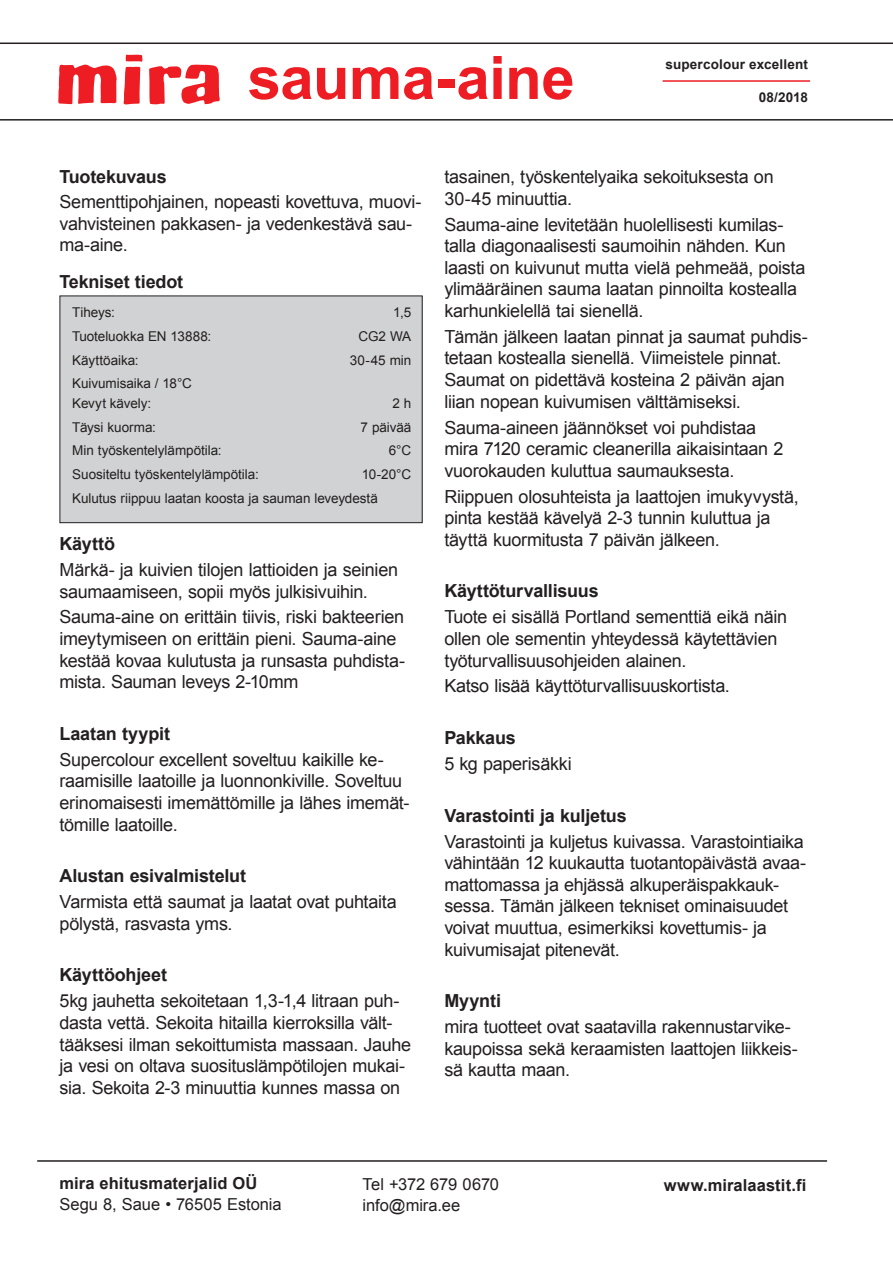
<style>
.page{position:relative;width:893px;height:1263px;background:#fff}
.page>*{position:absolute;margin:0;border:0;box-sizing:border-box;transform-origin:0 0}
.t1{font:700 60px "Arial";letter-spacing:-.01em;color:#ee1d23}
.t2{font:18px/21.6px "Arial";letter-spacing:-.015em;color:#231f20}
.t3{font:700 18px "Arial";letter-spacing:-.01em;color:#231f20}
.t4{font:16.5px/20.7px "Arial";letter-spacing:-.005em;color:#231f20}
.t5{font:700 16.5px "Arial";letter-spacing:.005em;color:#231f20}
.t6{font:13.5px/19.5px "Arial";letter-spacing:-.005em;color:#231f20}
.t7{font:700 13.5px "Arial";letter-spacing:.01em;color:#231f20}
</style>
<div class="page">
<div style="left:60px;top:296px;width:362px;height:227px;background:#d1d2d4"></div>
<div style="left:60px;top:296px;width:363px;height:227px;border:1px solid #231f20"></div>
<hr style="left:0;top:119px;width:893px;height:2px;background:#231f20">
<svg style="left:58px;top:64px;width:59px;height:40px"></svg>
<svg style="left:124px;top:55px;width:19px;height:49px"></svg>
<svg style="left:149px;top:64px;width:71px;height:41px"></svg>
<hr style="left:0;top:43px;width:893px;height:1px;background:#231f20">
<hr style="left:37px;top:1160px;width:790px;height:2px;background:#231f20">
<hr style="left:663px;top:80px;width:147px;height:2px;background:#ee1d23">
<h1 class="t1" style="left:248px;top:38px;width:329px">sauma-aine</h1>
<p class="t7" style="left:665px;top:55px;width:144px">supercolour excellent</p>
<p class="t7" style="left:759px;top:88px;width:51px">08/2018</p>
<p class="t3" style="left:60px;top:165px;width:109px">Tuotekuvaus</p>
<p class="t2" style="left:60px;top:191px;width:364px">Sementtipohjainen, nopeasti kovettuva, muovi&shy;vahvisteinen pakkasen- ja vedenkestävä sau&shy;ma-aine.</p>
<p class="t3" style="left:60px;top:269px;width:125px">Tekniset tiedot</p>
<p class="t6" style="left:72px;top:303px;width:44px">Tiheys:</p>
<p class="t6" style="left:393px;top:303px;width:20px">1,5</p>
<p class="t6" style="left:72px;top:326px;width:141px">Tuoteluokka EN 13888:</p>
<p class="t6" style="left:358px;top:326px;width:54px">CG2 WA</p>
<p class="t6" style="left:72px;top:350px;width:68px">Käyttöaika:</p>
<p class="t6" style="left:350px;top:350px;width:63px">30-45 min</p>
<p class="t6" style="left:72px;top:374px;width:121px">Kuivumisaika / 18°C<br>Kevyt kävely:</p>
<p class="t6" style="left:392px;top:393px;width:20px">2 h</p>
<p class="t6" style="left:72px;top:417px;width:85px">Täysi kuorma:</p>
<p class="t6" style="left:361px;top:417px;width:52px">7 päivää</p>
<p class="t6" style="left:72px;top:441px;width:151px">Min työskentelylämpötila:</p>
<p class="t6" style="left:389px;top:441px;width:24px">6°C</p>
<p class="t6" style="left:72px;top:465px;width:188px">Suositeltu työskentelylämpötila:</p>
<p class="t6" style="left:72px;top:463px;width:340px;line-height:23.7px;text-indent:290px">10-20°C<br>Kulutus riippuu laatan koosta ja sauman leveydestä</p>
<p class="t3" style="left:60px;top:532px;width:57px">Käyttö</p>
<p class="t2" style="left:60px;top:559px;width:340px">Märkä- ja kuivien tilojen lattioiden ja seinien saumaamiseen, sopii myös julkisivuihin.</p>
<p class="t2" style="left:60px;top:606px;width:347px">Sauma-aine on erittäin tiivis, riski bakteerien imeytymiseen on erittäin pieni. Sauma-aine kestää kovaa kulutusta ja runsasta puhdista&shy;mista. Sauman leveys 2-10mm</p>
<p class="t3" style="left:60px;top:722px;width:112px">Laatan tyypit</p>
<p class="t2" style="left:60px;top:749px;width:352px">Supercolour excellent soveltuu kaikille ke&shy;raamisille laatoille ja luonnonkiville. Soveltuu erinomaisesti imemättömille ja lähes imemät&shy;tömille laatoille.</p>
<p class="t3" style="left:60px;top:864px;width:188px">Alustan esivalmistelut</p>
<p class="t2" style="left:60px;top:891px;width:339px">Varmista että saumat ja laatat ovat puhtaita pölystä, rasvasta yms.</p>
<p class="t3" style="left:60px;top:963px;width:109px">Käyttöohjeet</p>
<p class="t2" style="left:60px;top:990px;width:353px">5kg jauhetta sekoitetaan 1,3-1,4 litraan puh&shy;dasta vettä. Sekoita hitailla kierroksilla vält&shy;tääksesi ilman sekoittumista massaan. Jauhe ja vesi on oltava suosituslämpötilojen mukai&shy;sia. Sekoita 2-3 minuuttia kunnes massa on</p>
<p class="t2" style="left:444px;top:166px;width:331px">tasainen, työskentelyaika sekoituksesta on<br>30-45 minuuttia.</p>
<p class="t2" style="left:444px;top:214px;width:363px">Sauma-aine levitetään huolellisesti kumilas&shy;talla diagonaalisesti saumoihin nähden. Kun laasti on kuivunut mutta vielä pehmeää, poista ylimääräinen sauma laatan pinnoilta kostealla karhunkielellä tai sienellä.</p>
<p class="t2" style="left:444px;top:326px;width:365px">Tämän jälkeen laatan pinnat ja saumat puhdis&shy;tetaan kostealla sienellä. Viimeistele pinnat.<br>Saumat on pidettävä kosteina 2 päivän ajan liian nopean kuivumisen välttämiseksi.</p>
<p class="t2" style="left:444px;top:417px;width:341px">Sauma-aineen jäännökset voi puhdistaa mira 7120 ceramic cleanerilla aikaisintaan 2 vuorokauden kuluttua saumauksesta.</p>
<p class="t2" style="left:444px;top:486px;width:356px">Riippuen olosuhteista ja laattojen imukyvystä, pinta kestää kävelyä 2-3 tunnin kuluttua ja täyttä kuormitusta 7 päivän jälkeen.</p>
<p class="t3" style="left:444px;top:579px;width:156px">Käyttöturvallisuus</p>
<p class="t2" style="left:444px;top:606px;width:344px">Tuote ei sisällä Portland sementtiä eikä näin ollen ole sementin yhteydessä käytettävien työturvallisuusohjeiden alainen.</p>
<p class="t2" style="left:444px;top:675px;width:287px">Katso lisää käyttöturvallisuuskortista.</p>
<p class="t3" style="left:444px;top:726px;width:73px">Pakkaus</p>
<p class="t2" style="left:444px;top:753px;width:129px">5 kg paperisäkki</p>
<p class="t3" style="left:444px;top:803px;width:184px">Varastointi ja kuljetus</p>
<p class="t2" style="left:444px;top:830px;width:363px">Varastointi ja kuljetus kuivassa. Varastointiaika vähintään 12 kuukautta tuotantopäivästä avaa&shy;mattomassa ja ehjässä alkuperäispakkauk&shy;sessa. Tämän jälkeen tekniset ominaisuudet voivat muuttua, esimerkiksi kovettumis- ja kuivumisajat pitenevät.</p>
<p class="t3" style="left:444px;top:989px;width:58px">Myynti</p>
<p class="t2" style="left:444px;top:1016px;width:355px">mira tuotteet ovat saatavilla rakennustarvike&shy;kaupoissa sekä keraamisten laattojen liikkeis&shy;sä kautta maan.</p>
<p class="t5" style="left:60px;top:1172px;width:199px">mira ehitusmaterjalid OÜ</p>
<p class="t4" style="left:60px;top:1194px;width:224px">Segu 8, Saue • 76505 Estonia</p>
<p class="t4" style="left:362px;top:1174px;width:138px">Tel +372 679 0670 info@mira.ee</p>
<p class="t5" style="left:664px;top:1174px;width:144px">www.miralaastit.fi</p>
</div>
